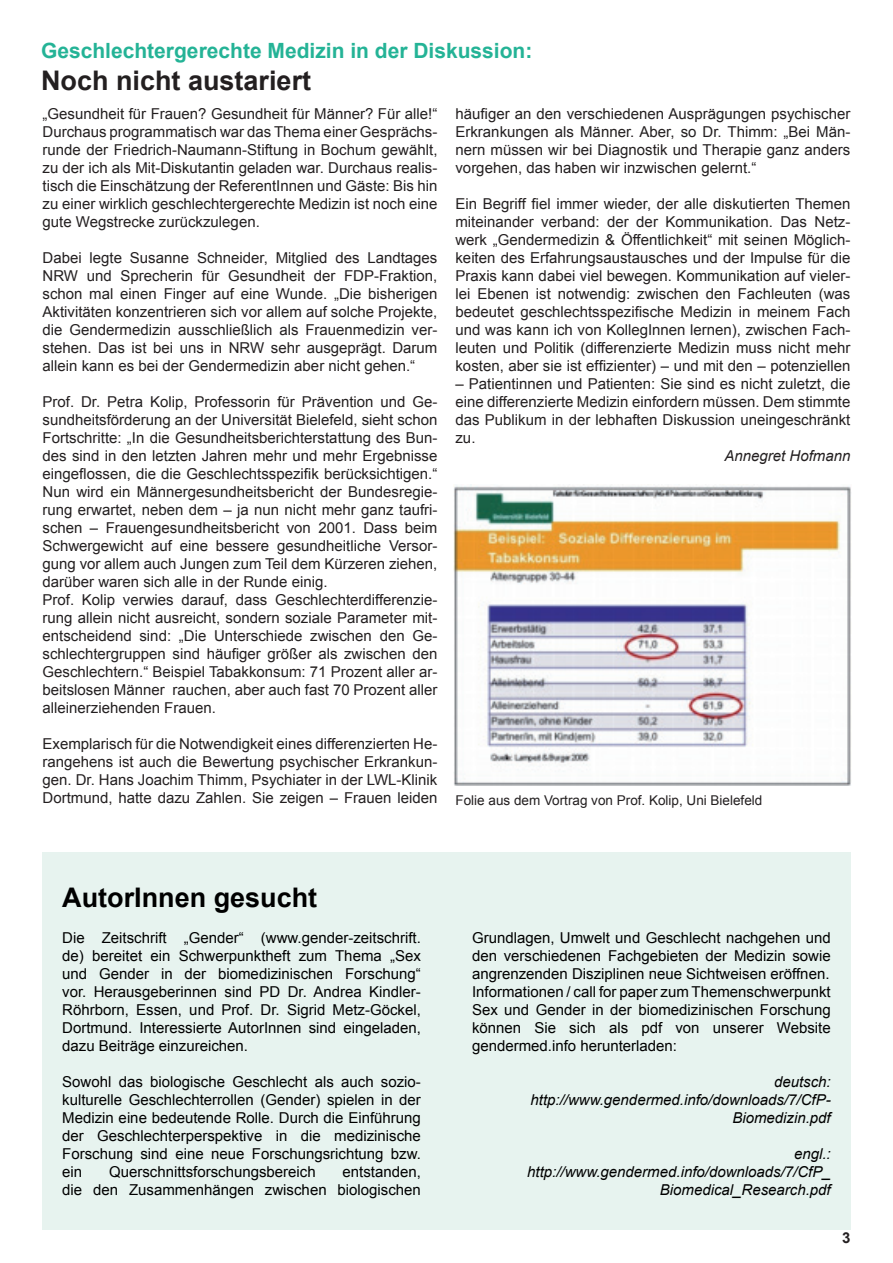
<style>
.page{position:relative;width:893px;height:1263px;background:#fff}
.page>*{position:absolute;margin:0;border:0;box-sizing:border-box;transform-origin:0 0}
.t1{font:700 27px "Arial";color:#231f20}
.t2{font:700 27px "Arial";color:#000}
.t3{font:700 21px "Arial";color:#24b396}
.t4{font:15px/18px "Arial";color:#231f20;text-align:justify}
.t5{font:15px/18px "Arial";color:#000;text-align:justify}
.t6{font:italic 15px/18px "Arial";color:#000;text-align:right}
.t7{font:italic 15px "Arial";color:#231f20}
.t8{font:700 15px "Arial";color:#231f20}
.t9{font:13.5px "Arial";color:#231f20}
</style>
<div class="page">
<img style="left:453px;top:485px;width:398px;height:301px">
<div style="left:43px;top:853px;width:808px;height:377px;background:#e7f3ef"></div>
<h2 class="t3" style="left:41px;top:37px;width:493px">Geschlechtergerechte Medizin in der Diskussion:</h2>
<h1 class="t1" style="left:41px;top:63px;width:272px">Noch nicht austariert</h1>
<p class="t4" style="left:43px;top:105px;width:396px">„Gesundheit für Frauen? Gesundheit für Männer? Für alle!“ Durchaus programmatisch war das Thema einer Gesprächs&shy;runde der Friedrich-Naumann-Stiftung in Bochum gewählt, zu der ich als Mit-Diskutantin geladen war. Durchaus realis&shy;tisch die Einschätzung der ReferentInnen und Gäste: Bis hin zu einer wirklich geschlechtergerechte Medizin ist noch eine gute Wegstrecke zurückzulegen.</p>
<p class="t4" style="left:43px;top:249px;width:396px">Dabei legte Susanne Schneider, Mitglied des Landtages NRW und Sprecherin für Gesundheit der FDP-Fraktion, schon mal einen Finger auf eine Wunde. „Die bisherigen Aktivitäten konzentrieren sich vor allem auf solche Projekte, die Gendermedizin ausschließlich als Frauenmedizin ver&shy;stehen. Das ist bei uns in NRW sehr ausgeprägt. Darum allein kann es bei der Gendermedizin aber nicht gehen.“</p>
<p class="t4" style="left:43px;top:393px;width:396px;text-align:left">Prof. Dr. Petra Kolip, Professorin für Prävention und Ge&shy;sundheitsförderung an der Universität Bielefeld, sieht schon Fortschritte: „In die Gesundheitsberichterstattung des Bun&shy;des sind in den letzten Jahren mehr und mehr Ergebnisse eingeflossen, die die Geschlechtsspezifik berücksichtigen.“ Nun wird ein Männergesundheitsbericht der Bundesregie&shy;rung erwartet, neben dem – ja nun nicht mehr ganz taufri&shy;schen – Frauengesundheitsbericht von 2001. Dass beim Schwergewicht auf eine bessere gesundheitliche Versor&shy;gung vor allem auch Jungen zum Teil dem Kürzeren ziehen, darüber waren sich alle in der Runde einig.<br>Prof. Kolip verwies darauf, dass Geschlechterdifferenzie&shy;rung allein nicht ausreicht, sondern soziale Parameter mit&shy;entscheidend sind: „Die Unterschiede zwischen den Ge&shy;schlechtergruppen sind häufiger größer als zwischen den Geschlechtern.“ Beispiel Tabakkonsum: 71 Prozent aller ar&shy;beitslosen Männer rauchen, aber auch fast 70 Prozent aller alleinerziehenden Frauen.</p>
<p class="t4" style="left:43px;top:735px;width:396px">Exemplarisch für die Notwendigkeit eines differenzierten He&shy;rangehens ist auch die Bewertung psychischer Erkrankun&shy;gen. Dr. Hans Joachim Thimm, Psychiater in der LWL-Klinik Dortmund, hatte dazu Zahlen. Sie zeigen – Frauen leiden</p>
<p class="t4" style="left:455px;top:105px;width:396px">häufiger an den verschiedenen Ausprägungen psychischer Erkrankungen als Männer. Aber, so Dr. Thimm: „Bei Män&shy;nern müssen wir bei Diagnostik und Therapie ganz anders vorgehen, das haben wir inzwischen gelernt.“</p>
<p class="t4" style="left:455px;top:195px;width:396px">Ein Begriff fiel immer wieder, der alle diskutierten Themen miteinander verband: der der Kommunikation. Das Netz&shy;werk „Gendermedizin &amp; Öffentlichkeit“ mit seinen Möglich&shy;keiten des Erfahrungsaustausches und der Impulse für die Praxis kann dabei viel bewegen. Kommunikation auf vieler&shy;lei Ebenen ist notwendig: zwischen den Fachleuten (was bedeutet geschlechtsspezifische Medizin in meinem Fach und was kann ich von KollegInnen lernen), zwischen Fach&shy;leuten und Politik (differenzierte Medizin muss nicht mehr kosten, aber sie ist effizienter) – und mit den – potenziellen</p>
<p class="t4" style="left:455px;top:375px;width:396px">– Patientinnen und Patienten: Sie sind es nicht zuletzt, die eine differenzierte Medizin einfordern müssen. Dem stimmte das Publikum in der lebhaften Diskussion uneingeschränkt zu.</p>
<p class="t7" style="left:724px;top:446px;width:127px">Annegret Hofmann</p>
<p class="t9" style="left:455px;top:791px;width:308px">Folie aus dem Vortrag von Prof. Kolip, Uni Bielefeld</p>
<h1 class="t2" style="left:62px;top:880px;width:257px">AutorInnen gesucht</h1>
<p class="t5" style="left:62px;top:929px;width:360px">Die Zeitschrift „Gender“ (www.gender-zeitschrift. de) bereitet ein Schwerpunktheft zum Thema „Sex und Gender in der biomedizinischen Forschung“ vor. Herausgeberinnen sind PD Dr. Andrea Kindler-Röhrborn, Essen, und Prof. Dr. Sigrid Metz-Göckel, Dortmund. Interessierte AutorInnen sind eingeladen, dazu Beiträge einzureichen.</p>
<p class="t5" style="left:62px;top:1073px;width:360px">Sowohl das biologische Geschlecht als auch sozio&shy;kulturelle Geschlechterrollen (Gender) spielen in der Medizin eine bedeutende Rolle. Durch die Einführung der Geschlechterperspektive in die medizinische Forschung sind eine neue Forschungsrichtung bzw. ein</p>
<p class="t5" style="left:109px;top:1163px;width:208px">Querschnittsforschungsbereich</p>
<p class="t5" style="left:62px;top:1163px;width:360px;text-align:right">entstanden,<br>die den Zusammenhängen zwischen biologischen</p>
<p class="t5" style="left:472px;top:929px;width:360px">Grundlagen, Umwelt und Geschlecht nachgehen und den verschiedenen Fachgebieten der Medizin sowie angrenzenden Disziplinen neue Sichtweisen eröffnen.<br>Informationen / call for paper zum Themenschwerpunkt Sex und Gender in der biomedizinischen Forschung können Sie sich als pdf von unserer Website gendermed.info herunterladen:</p>
<p class="t6" style="left:531px;top:1073px;width:302px">deutsch: http://www.gendermed.info/downloads/7/CfP-<br>Biomedizin.pdf</p>
<p class="t6" style="left:527px;top:1145px;width:305px">engl.: http://www.gendermed.info/downloads/7/CfP_<br>Biomedical_Research.pdf</p>
<p class="t8" style="left:842px;top:1228px;width:10px">3</p>
</div>
